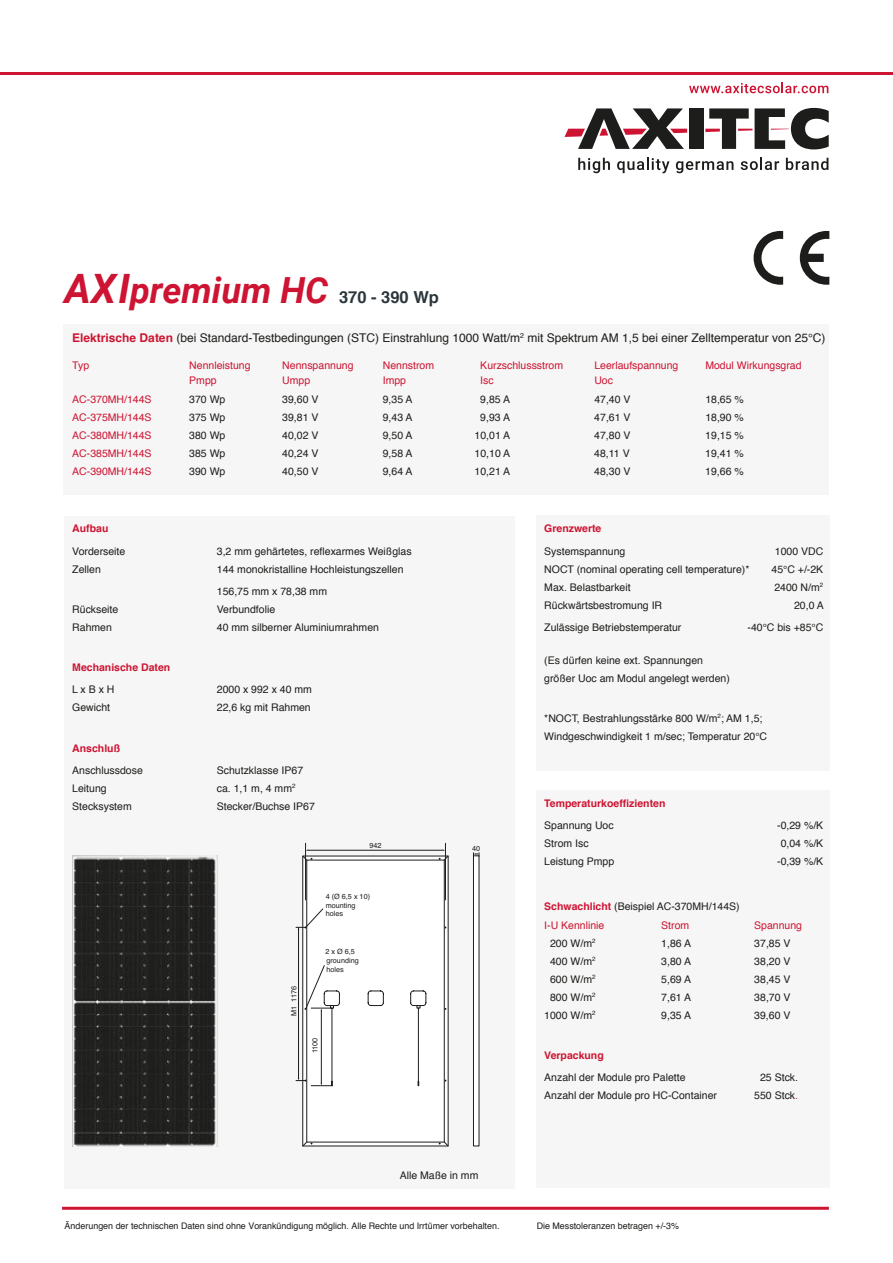
<style>
.page{position:relative;width:893px;height:1263px;background:#fff}
.page>*{position:absolute;margin:0;border:0;box-sizing:border-box;transform-origin:0 0}
.t1{font:italic 700 36px "Roboto";color:#cd1432}
.t2{font:12px "Helvetica";color:#1d1d1b}
.t3{font:10.5px/18px "Helvetica";color:#1d1d1b}
.t4{font:10.5px "Helvetica";color:#cd1432}
.t5{font:700 10.5px "Helvetica";color:#cd1432}
.t6{font:9px "Helvetica";color:#1d1d1b}
.t7{font:7.2px/8.7px "Helvetica";color:#1d1d1b}
.s1{font-size:40.5px}
.s2{font-family:"Helvetica";font-style:normal;font-size:16.5px;color:#2a363b}
.s3{font-weight:700;color:#cd1432}
.s4{color:#cd1432}
</style>
<div class="page">
<div style="left:64px;top:516px;width:450px;height:672px;background:#f6f6f6"></div>
<div style="left:64px;top:324px;width:765px;height:171px;background:#f6f6f6"></div>
<div style="left:536px;top:790px;width:293px;height:398px;background:#f6f6f6"></div>
<div style="left:536px;top:516px;width:293px;height:255px;background:#f6f6f6"></div>
<hr style="left:62px;top:1207px;width:767px;height:3px;background:#cd1432">
<img style="left:72px;top:855px;width:146px;height:291px">
<svg style="left:473px;top:856px;width:6px;height:290px;fill:#fff"></svg>
<hr style="left:445px;top:843px;width:1px;height:57px;background:#1d1d1b">
<hr style="left:305px;top:843px;width:1px;height:57px;background:#1d1d1b">
<svg style="left:473px;top:853px;width:7px;height:3px"></svg>
<svg style="left:296px;top:849px;width:153px;height:297px"></svg>
<svg style="left:754px;top:231px;width:29px;height:54px"></svg>
<svg style="left:800px;top:231px;width:29px;height:54px"></svg>
<div style="left:689px;top:108px;width:14px;height:41px;background:#1d1d1b"></div>
<svg style="left:564px;top:108px;width:123px;height:41px"></svg>
<svg style="left:705px;top:108px;width:124px;height:41px"></svg>
<svg style="left:578px;top:158px;width:32px;height:15px"></svg>
<svg style="left:617px;top:158px;width:52px;height:15px"></svg>
<svg style="left:676px;top:161px;width:57px;height:12px"></svg>
<svg style="left:741px;top:158px;width:38px;height:12px"></svg>
<svg style="left:786px;top:158px;width:42px;height:12px"></svg>
<svg style="left:689px;top:83px;width:139px;height:10px"></svg>
<hr style="left:0;top:72px;width:893px;height:3px;background:#cd1432">
<h1 class="t1" style="left:65px;top:265px;width:376px"><span class="s1">AXI</span>premium HC <span class="s2">370 - 390 Wp</span></h1>
<p class="t2" style="left:72px;top:329px;width:755px"><span class="s3">Elektrische Daten</span> (bei Standard-Testbedingungen (STC) Einstrahlung 1000 Watt/m<sup>2</sup> mit Spektrum AM 1,5 bei einer Zelltemperatur von 25°C)</p>
<p class="t4" style="left:72px;top:358px;width:18px">Typ</p>
<p class="t4" style="left:189px;top:358px;width:63px">Nennleistung</p>
<p class="t4" style="left:282px;top:358px;width:73px">Nennspannung</p>
<p class="t4" style="left:383px;top:358px;width:53px">Nennstrom</p>
<p class="t4" style="left:480px;top:358px;width:84px">Kurzschlussstrom</p>
<p class="t4" style="left:594px;top:358px;width:86px">Leerlaufspannung</p>
<p class="t4" style="left:705px;top:358px;width:98px">Modul Wirkungsgrad</p>
<p class="t4" style="left:189px;top:373px;width:29px">Pmpp</p>
<p class="t4" style="left:282px;top:373px;width:30px">Umpp</p>
<p class="t4" style="left:383px;top:373px;width:25px">Impp</p>
<p class="t4" style="left:480px;top:373px;width:15px">Isc</p>
<p class="t4" style="left:594px;top:373px;width:20px">Uoc</p>
<p class="t4" style="left:72px;top:392px;width:81px">AC-370MH/144S</p>
<p class="t3" style="left:189px;top:391px;width:38px">370 Wp</p>
<p class="t3" style="left:282px;top:391px;width:38px">39,60 V</p>
<p class="t3" style="left:383px;top:391px;width:31px">9,35 A</p>
<p class="t3" style="left:480px;top:391px;width:31px">9,85 A</p>
<p class="t3" style="left:594px;top:391px;width:38px">47,40 V</p>
<p class="t3" style="left:705px;top:391px;width:40px">18,65 %</p>
<p class="t4" style="left:72px;top:410px;width:81px">AC-375MH/144S</p>
<p class="t3" style="left:189px;top:409px;width:38px">375 Wp</p>
<p class="t3" style="left:282px;top:409px;width:38px">39,81 V</p>
<p class="t3" style="left:383px;top:409px;width:31px">9,43 A</p>
<p class="t3" style="left:480px;top:409px;width:31px">9,93 A</p>
<p class="t3" style="left:594px;top:409px;width:38px">47,61 V</p>
<p class="t3" style="left:705px;top:409px;width:40px">18,90 %</p>
<p class="t4" style="left:72px;top:428px;width:81px">AC-380MH/144S</p>
<p class="t3" style="left:189px;top:427px;width:38px">380 Wp</p>
<p class="t3" style="left:282px;top:427px;width:38px">40,02 V</p>
<p class="t3" style="left:383px;top:427px;width:31px">9,50 A</p>
<p class="t3" style="left:475px;top:427px;width:37px">10,01 A</p>
<p class="t3" style="left:594px;top:427px;width:38px">47,80 V</p>
<p class="t3" style="left:705px;top:427px;width:40px">19,15 %</p>
<p class="t4" style="left:72px;top:446px;width:81px">AC-385MH/144S</p>
<p class="t3" style="left:189px;top:445px;width:38px">385 Wp</p>
<p class="t3" style="left:282px;top:445px;width:38px">40,24 V</p>
<p class="t3" style="left:383px;top:445px;width:31px">9,58 A</p>
<p class="t3" style="left:475px;top:445px;width:37px">10,10 A</p>
<p class="t3" style="left:594px;top:445px;width:37px">48,11 V</p>
<p class="t3" style="left:705px;top:445px;width:40px">19,41 %</p>
<p class="t4" style="left:72px;top:464px;width:81px">AC-390MH/144S</p>
<p class="t3" style="left:189px;top:463px;width:38px">390 Wp</p>
<p class="t3" style="left:282px;top:463px;width:38px">40,50 V</p>
<p class="t3" style="left:383px;top:463px;width:31px">9,64 A</p>
<p class="t3" style="left:475px;top:463px;width:37px">10,21 A</p>
<p class="t3" style="left:594px;top:463px;width:38px">48,30 V</p>
<p class="t3" style="left:705px;top:463px;width:40px">19,66 %</p>
<p class="t5" style="left:72px;top:520px;width:38px">Aufbau</p>
<p class="t3" style="left:72px;top:542px;width:55px">Vorderseite</p>
<p class="t3" style="left:217px;top:542px;width:196px">3,2 mm gehärtetes, reflexarmes Weißglas</p>
<p class="t3" style="left:72px;top:560px;width:30px">Zellen</p>
<p class="t3" style="left:217px;top:558px;width:188px;line-height:22.2px">144 monokristalline Hochleistungszellen<br>156,75 mm x 78,38 mm</p>
<p class="t3" style="left:72px;top:600px;width:48px">Rückseite</p>
<p class="t3" style="left:217px;top:600px;width:60px">Verbundfolie</p>
<p class="t3" style="left:72px;top:618px;width:41px">Rahmen</p>
<p class="t3" style="left:217px;top:618px;width:164px">40 mm silberner Aluminiumrahmen</p>
<p class="t5" style="left:72px;top:659px;width:100px">Mechanische Daten</p>
<p class="t3" style="left:72px;top:681px;width:44px">L x B x H</p>
<p class="t3" style="left:217px;top:681px;width:97px">2000 x 992 x 40 mm</p>
<p class="t3" style="left:72px;top:699px;width:39px">Gewicht</p>
<p class="t3" style="left:217px;top:699px;width:95px">22,6 kg mit Rahmen</p>
<p class="t5" style="left:72px;top:739px;width:49px">Anschluß</p>
<p class="t3" style="left:72px;top:761px;width:72px">Anschlussdose</p>
<p class="t3" style="left:217px;top:761px;width:88px">Schutzklasse IP67</p>
<p class="t3" style="left:72px;top:779px;width:36px">Leitung</p>
<p class="t3" style="left:217px;top:779px;width:80px">ca. 1,1 m, 4 mm<sup>2</sup></p>
<p class="t3" style="left:72px;top:797px;width:61px">Stecksystem</p>
<p class="t3" style="left:217px;top:797px;width:100px">Stecker/Buchse IP67</p>
<p class="t7" style="left:369px;top:841px;width:14px">942</p>
<p class="t7" style="left:326px;top:892px;width:46px">4 (Ø 6,5 x 10) mounting holes</p>
<p class="t7" style="left:290px;top:1016px;width:31px;rotate:-90deg">M1 1176</p>
<p class="t7" style="left:325px;top:947px;width:35px">2 x Ø 6,5 grounding holes</p>
<p class="t7" style="left:311px;top:1053px;width:17px;rotate:-90deg">1100</p>
<p class="t7" style="left:472px;top:844px;width:10px">40</p>
<p class="t3" style="left:400px;top:1166px;width:80px">Alle Maße in mm</p>
<p class="t5" style="left:544px;top:520px;width:59px">Grenzwerte</p>
<p class="t3" style="left:544px;top:542px;width:83px">Systemspannung</p>
<p class="t3" style="left:775px;top:542px;width:50px">1000 VDC</p>
<p class="t3" style="left:544px;top:560px;width:207px">NOCT (nominal operating cell temperature)*</p>
<p class="t3" style="left:771px;top:560px;width:53px">45°C +/-2K</p>
<p class="t3" style="left:544px;top:578px;width:88px">Max. Belastbarkeit</p>
<p class="t3" style="left:774px;top:578px;width:50px">2400 N/m<sup>2</sup></p>
<p class="t3" style="left:544px;top:596px;width:119px">Rückwärtsbestromung IR</p>
<p class="t3" style="left:794px;top:596px;width:31px">20,0 A</p>
<p class="t3" style="left:544px;top:618px;width:139px">Zulässige Betriebstemperatur</p>
<p class="t3" style="left:747px;top:618px;width:77px">-40°C bis +85°C</p>
<p class="t3" style="left:544px;top:651px;width:187px">(Es dürfen keine ext. Spannungen größer Uoc am Modul angelegt werden)</p>
<p class="t3" style="left:544px;top:709px;width:224px">*NOCT, Bestrahlungsstärke 800 W/m<sup>2</sup>; AM 1,5;<br>Windgeschwindigkeit 1 m/sec; Temperatur 20°C</p>
<p class="t5" style="left:544px;top:795px;width:123px">Temperaturkoeffizienten</p>
<p class="t3" style="left:544px;top:817px;width:71px">Spannung Uoc</p>
<p class="t3" style="left:777px;top:817px;width:48px">-0,29 %/K</p>
<p class="t3" style="left:544px;top:835px;width:46px">Strom Isc</p>
<p class="t3" style="left:781px;top:835px;width:44px">0,04 %/K</p>
<p class="t3" style="left:544px;top:853px;width:72px">Leistung Pmpp</p>
<p class="t3" style="left:777px;top:853px;width:48px">-0,39 %/K</p>
<p class="t3" style="left:544px;top:897px;width:197px;line-height:19.2px"><span class="s3">Schwachlicht</span> (Beispiel AC-370MH/144S)<br><span class="s4">I-U Kennlinie</span></p>
<p class="t4" style="left:661px;top:917px;width:30px">Strom</p>
<p class="t4" style="left:754px;top:917px;width:49px">Spannung</p>
<p class="t3" style="left:550px;top:934px;width:47px">200 W/m<sup>2</sup></p>
<p class="t3" style="left:661px;top:934px;width:31px">1,86 A</p>
<p class="t3" style="left:754px;top:934px;width:38px">37,85 V</p>
<p class="t3" style="left:550px;top:952px;width:47px">400 W/m<sup>2</sup></p>
<p class="t3" style="left:661px;top:952px;width:31px">3,80 A</p>
<p class="t3" style="left:754px;top:952px;width:38px">38,20 V</p>
<p class="t3" style="left:550px;top:970px;width:47px">600 W/m<sup>2</sup></p>
<p class="t3" style="left:661px;top:970px;width:31px">5,69 A</p>
<p class="t3" style="left:754px;top:970px;width:38px">38,45 V</p>
<p class="t3" style="left:550px;top:988px;width:47px">800 W/m<sup>2</sup></p>
<p class="t3" style="left:661px;top:988px;width:31px">7,61 A</p>
<p class="t3" style="left:754px;top:988px;width:38px">38,70 V</p>
<p class="t3" style="left:544px;top:1006px;width:53px">1000 W/m<sup>2</sup></p>
<p class="t3" style="left:661px;top:1006px;width:31px">9,35 A</p>
<p class="t3" style="left:754px;top:1006px;width:38px">39,60 V</p>
<p class="t5" style="left:544px;top:1047px;width:61px">Verpackung</p>
<p class="t3" style="left:544px;top:1069px;width:143px">Anzahl der Module pro Palette</p>
<p class="t3" style="left:760px;top:1069px;width:39px">25 Stck.</p>
<p class="t3" style="left:544px;top:1087px;width:174px">Anzahl der Module pro HC-Container</p>
<p class="t3" style="left:754px;top:1087px;width:45px">550 Stck<span class="s4">.</span></p>
<p class="t6" style="left:65px;top:1218px;width:436px">Änderungen der technischen Daten sind ohne Vorankündigung möglich. Alle Rechte und Irrtümer vorbehalten.</p>
<p class="t6" style="left:537px;top:1219px;width:144px">Die Messtoleranzen betragen +/-3%</p>
</div>
